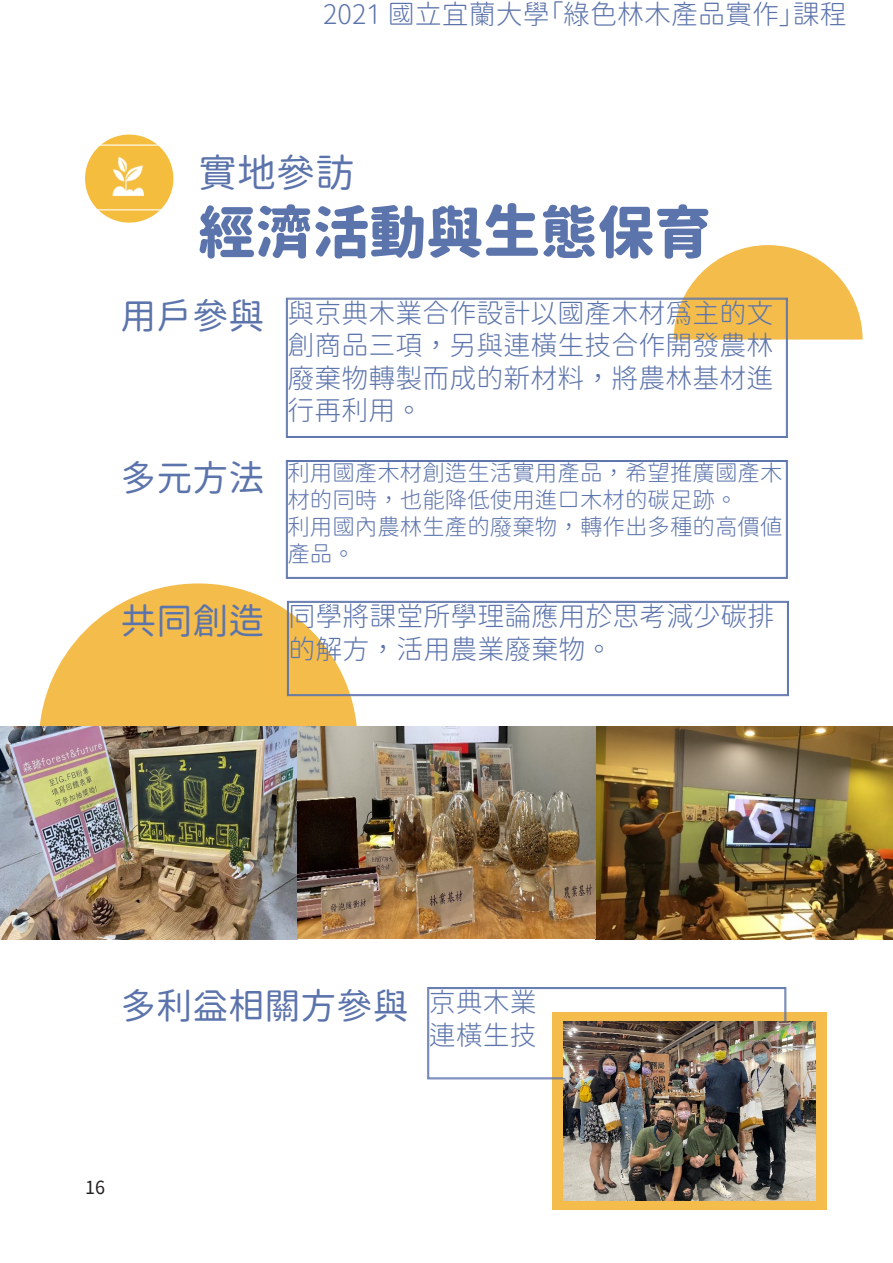
<style>
.page{position:relative;width:893px;height:1263px;background:#fff}
.page>*{position:absolute;margin:0;border:0;box-sizing:border-box;transform-origin:0 0}
.案例標題{font:57px "Gen Jyuu Gothic Monospace Heavy";color:#5c74ac}
.案例小標{font:39px "Gen Sen Rounded TW R";color:#5c74ac}
.t1{font:36px "Gen Sen Rounded TW R";color:#5c74ac}
.t2{font:27px/32.4px "Gen Sen Rounded TW L";color:#5c74ac;text-align:justify}
.t3{font:22.5px/27px "Gen Sen Rounded TW L";color:#5c74ac}
.t4{font:18px "Taipei Sans TC Beta";color:#231f20}
</style>
<div class="page">
<div style="left:553px;top:1012px;width:274px;height:198px;background:#f4bc4b"></div>
<div style="left:39px;top:583px;width:319px;height:319px;background:#f4bc4b;border-radius:50%"></div>
<svg style="left:684px;top:245px;width:179px;height:95px"></svg>
<svg style="left:286px;top:460px;width:502px;height:119px"></svg>
<div style="left:287px;top:461px;width:499px;height:116px;border:1px solid #5c74ac"></div>
<svg style="left:286px;top:297px;width:502px;height:141px"></svg>
<div style="left:287px;top:299px;width:499px;height:138px;border:1px solid #5c74ac"></div>
<svg style="left:427px;top:987px;width:360px;height:93px"></svg>
<div style="left:429px;top:988px;width:356px;height:90px;border:1px solid #5c74ac"></div>
<svg style="left:287px;top:601px;width:502px;height:95px"></svg>
<div style="left:288px;top:602px;width:499px;height:93px;border:1px solid #5c74ac"></div>
<img style="left:0;top:726px;width:893px;height:213px">
<img style="left:564px;top:1021px;width:252px;height:180px">
<img style="left:85px;top:135px;width:88px;height:88px;border-radius:44px">
<p class="t2" style="left:323px;top:-2px;width:525px">2021 國立宜蘭大學「綠色林木產品實作」課程</p>
<p class="案例小標" style="left:198px;top:151px;width:157px">實地參訪</p>
<p class="案例標題" style="left:198px;top:189px;width:514px">經濟活動與生態保育</p>
<p class="t1" style="left:121px;top:296px;width:146px">用戶參與</p>
<p class="t2" style="left:287px;top:298px;width:488px">與京典木業合作設計以國產木材為主的文創商品三項，另與連橫生技合作開發農林廢棄物轉製而成的新材料，將農林基材進行再利用。</p>
<p class="t1" style="left:121px;top:457px;width:146px">多元方法</p>
<p class="t3" style="left:287px;top:460px;width:497px">利用國產木材創造生活實用產品，希望推廣國產木材的同時，也能降低使用進口木材的碳足跡。</p>
<p class="t3" style="left:287px;top:514px;width:497px">利用國內農林生產的廢棄物，轉作出多種的高價值產品。</p>
<p class="t1" style="left:121px;top:601px;width:146px">共同創造</p>
<p class="t2" style="left:289px;top:601px;width:488px">同學將課堂所學理論應用於思考減少碳排的解方，活用農業廢棄物。</p>
<p class="t1" style="left:121px;top:986px;width:290px">多利益相關方參與</p>
<p class="t2" style="left:429px;top:987px;width:109px">京典木業</p>
<p class="t2" style="left:429px;top:1019px;width:109px">連橫生技</p>
<p class="t4" style="left:85px;top:1177px;width:21px">16</p>
</div>
